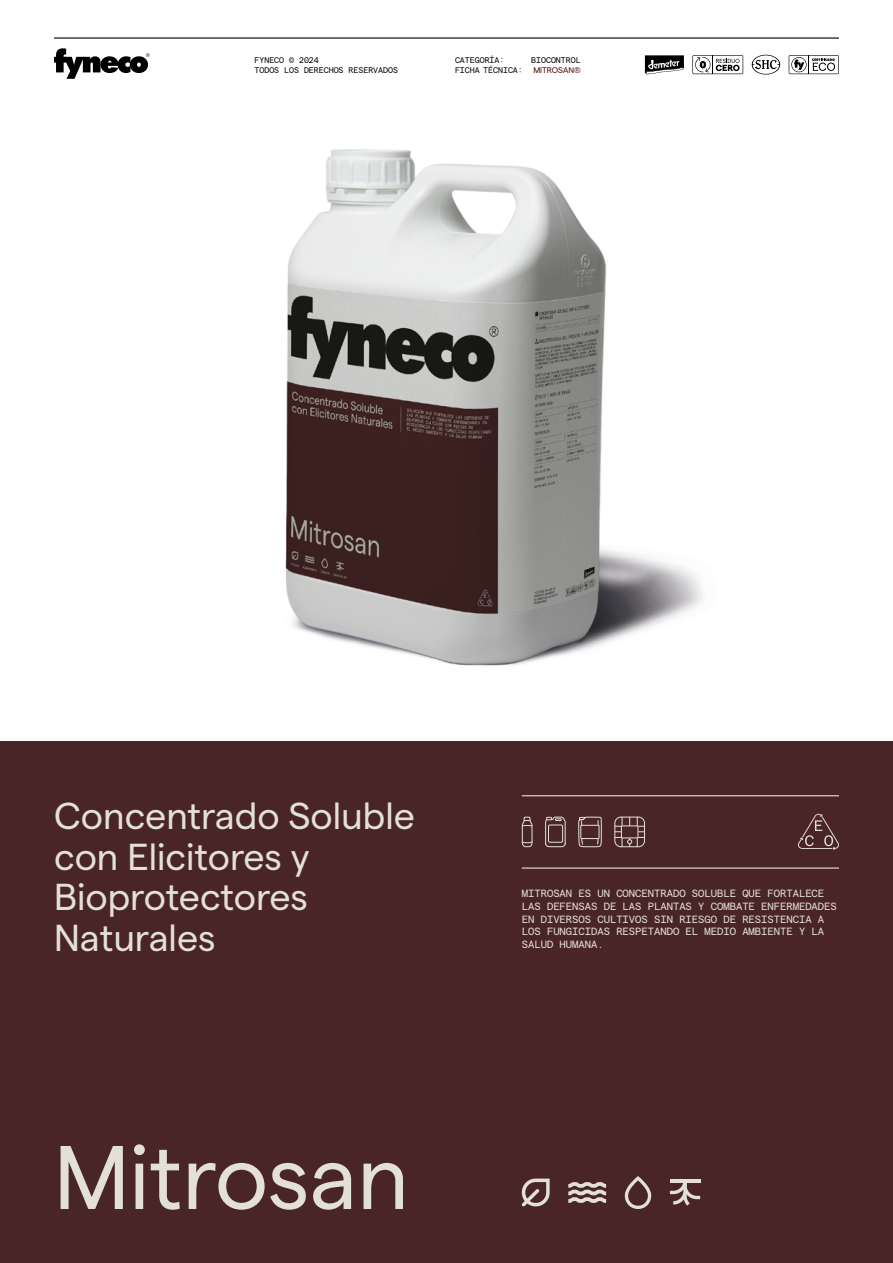
<style>
.page{position:relative;width:893px;height:1263px;background:#fff}
.page>*{position:absolute;margin:0;border:0;box-sizing:border-box;transform-origin:0 0}
.t1{font:90px "Matter TRIAL";color:#e3e1d7}
.t2{font:37.5px/40.5px "Matter TRIAL";color:#e3e1d7}
.t3{font:10.5px/12.6px "Matter Mono TRIAL";color:#e3e1d7}
.t4{font:8.25px/9.9px "Matter Mono TRIAL";color:#000}
.t5{font:8.25px "Matter TRIAL";color:#500b02}
</style>
<div class="page">
<img style="left:285px;top:55px;width:448px;height:611px">
<div style="left:0;top:741px;width:893px;height:522px;background:#4a2527"></div>
<svg style="left:522px;top:1178px;width:28px;height:28px"></svg>
<svg style="left:568px;top:1182px;width:38px;height:21px"></svg>
<svg style="left:625px;top:1176px;width:26px;height:33px"></svg>
<svg style="left:670px;top:1183px;width:30px;height:22px"></svg>
<hr style="left:670px;top:1179px;width:30px;height:4px;background:#e3e1d7">
<svg style="left:645px;top:55px;width:39px;height:19px"></svg>
<svg style="left:752px;top:55px;width:28px;height:20px"></svg>
<svg style="left:789px;top:55px;width:50px;height:19px"></svg>
<svg style="left:692px;top:55px;width:51px;height:19px"></svg>
<svg style="left:545px;top:816px;width:21px;height:32px"></svg>
<svg style="left:521px;top:816px;width:12px;height:31px"></svg>
<svg style="left:578px;top:817px;width:24px;height:30px"></svg>
<div style="left:580px;top:825px;width:19px;height:14px;border:1px solid #e3e1d7"></div>
<svg style="left:614px;top:817px;width:31px;height:30px"></svg>
<hr style="left:522px;top:795px;width:317px;height:1px;background:#e3e1d7">
<hr style="left:522px;top:867px;width:317px;height:2px;background:#e3e1d7">
<svg style="left:798px;top:814px;width:41px;height:36px"></svg>
<svg style="left:54px;top:48px;width:96px;height:31px"></svg>
<hr style="left:54px;top:37px;width:785px;height:2px;background:#000">
<p class="t4" style="left:254px;top:55px;width:145px">FYNECO (C) 2024<br>TODOS LOS DERECHOS RESERVADOS</p>
<p class="t4" style="left:455px;top:55px;width:51px">CATEGORÍA:</p>
<p class="t4" style="left:531px;top:55px;width:51px">BIOCONTROL</p>
<p class="t4" style="left:455px;top:65px;width:69px">FICHA TÉCNICA:</p>
<p class="t5" style="left:533px;top:64px;width:49px">MITROSAN®</p>
<h2 class="t2" style="left:54px;top:792px;width:362px">Concentrado Soluble con Elicitores y<br>Bioprotectores<br>Naturales</h2>
<h1 class="t1" style="left:54px;top:1112px;width:357px">Mitrosan</h1>
<p class="t3" style="left:522px;top:886px;width:317px">MITROSAN ES UN CONCENTRADO SOLUBLE QUE FORTALECE LAS DEFENSAS DE LAS PLANTAS Y COMBATE ENFERMEDADES EN DIVERSOS CULTIVOS SIN RIESGO DE RESISTENCIA A LOS FUNGICIDAS RESPETANDO EL MEDIO AMBIENTE Y LA SALUD HUMANA.</p>
</div>
